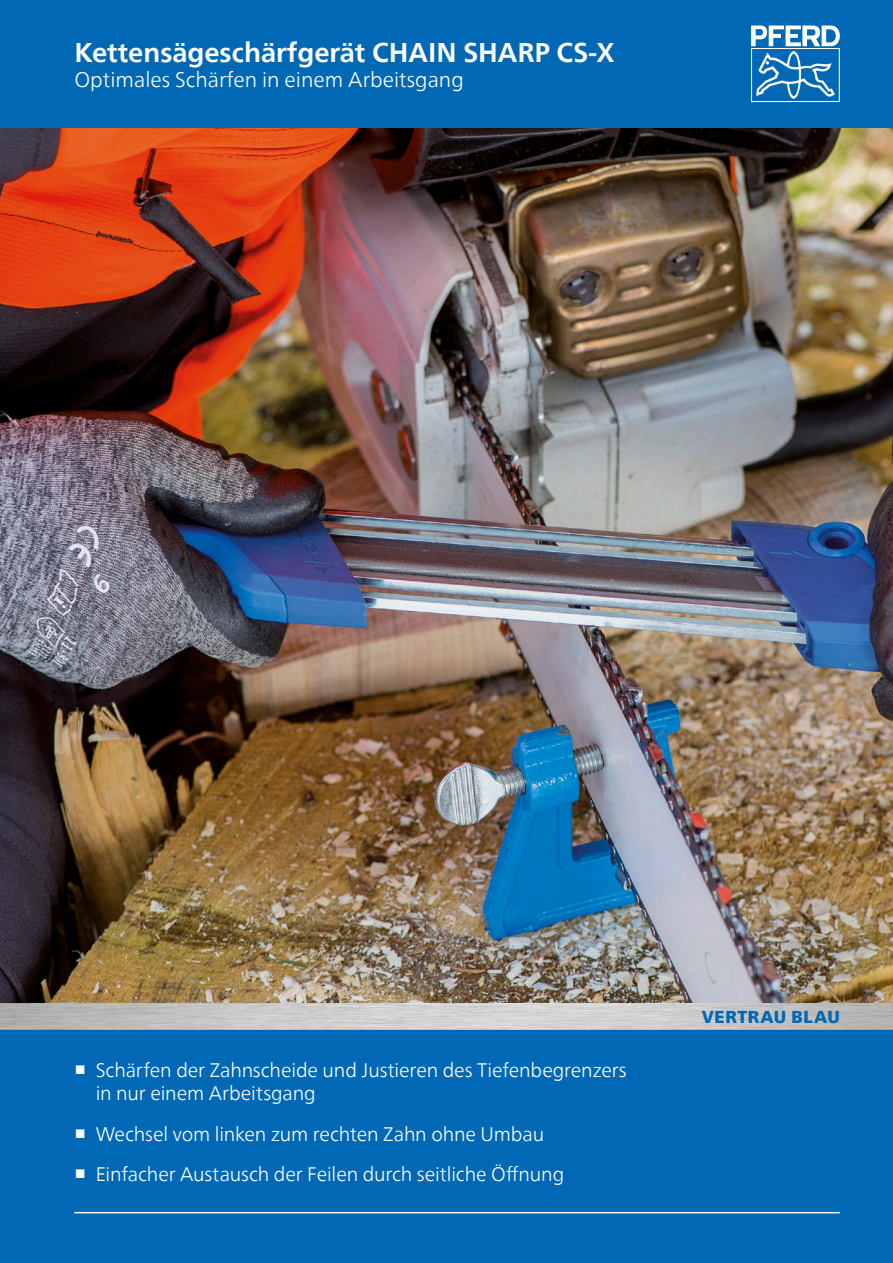
<style>
.page{position:relative;width:893px;height:1263px;background:#fff}
.page>*{position:absolute;margin:0;border:0;box-sizing:border-box;transform-origin:0 0}
.Ausgabenamen_Katalog{font:700 27px "Neue Frutiger World";color:#fff}
.Ausgabenamen_Katalog-2{font:300 21px "Neue Frutiger World";color:#fff}
.t1{font:300 19.5px/23.4px "Neue Frutiger World";letter-spacing:-.01em;color:#fff}
.FT{font:900 17.25px "Neue Frutiger World";letter-spacing:.035em;color:#0068b4}
.s1{font-family:"Arial Unicode MS";font-weight:700}
</style>
<div class="page">
<img style="left:0;top:128px;width:893px;height:875px">
<div style="left:0;top:1029px;width:893px;height:234px;background:#0068b4"></div>
<hr style="left:74px;top:1212px;width:766px;height:1px;background:#fff">
<div style="left:0;top:0;width:893px;height:128px;background:#0068b4"></div>
<svg style="left:751px;top:26px;width:89px;height:76px"></svg>
<p class="Ausgabenamen_Katalog" style="left:74px;top:28px;width:542px">Kettensägeschärfgerät CHAIN SHARP CS-X</p>
<p class="Ausgabenamen_Katalog-2" style="left:74px;top:63px;width:391px">Optimales Schärfen in einem Arbeitsgang</p>
<p class="t1" style="left:96px;top:1058px;width:533px;text-indent:-21px"><span class="s1">■</span> Schärfen der Zahnscheide und Justieren des Tiefenbegrenzers in nur einem Arbeitsgang</p>
<p class="t1" style="left:74px;top:1122px;width:471px"><span class="s1">■</span> Wechsel vom linken zum rechten Zahn ohne Umbau</p>
<p class="t1" style="left:74px;top:1162px;width:491px"><span class="s1">■</span> Einfacher Austausch der Feilen durch seitliche Öffnung</p>
<p class="FT" style="left:702px;top:1007px;width:140px">VERTRAU BLAU</p>
</div>
